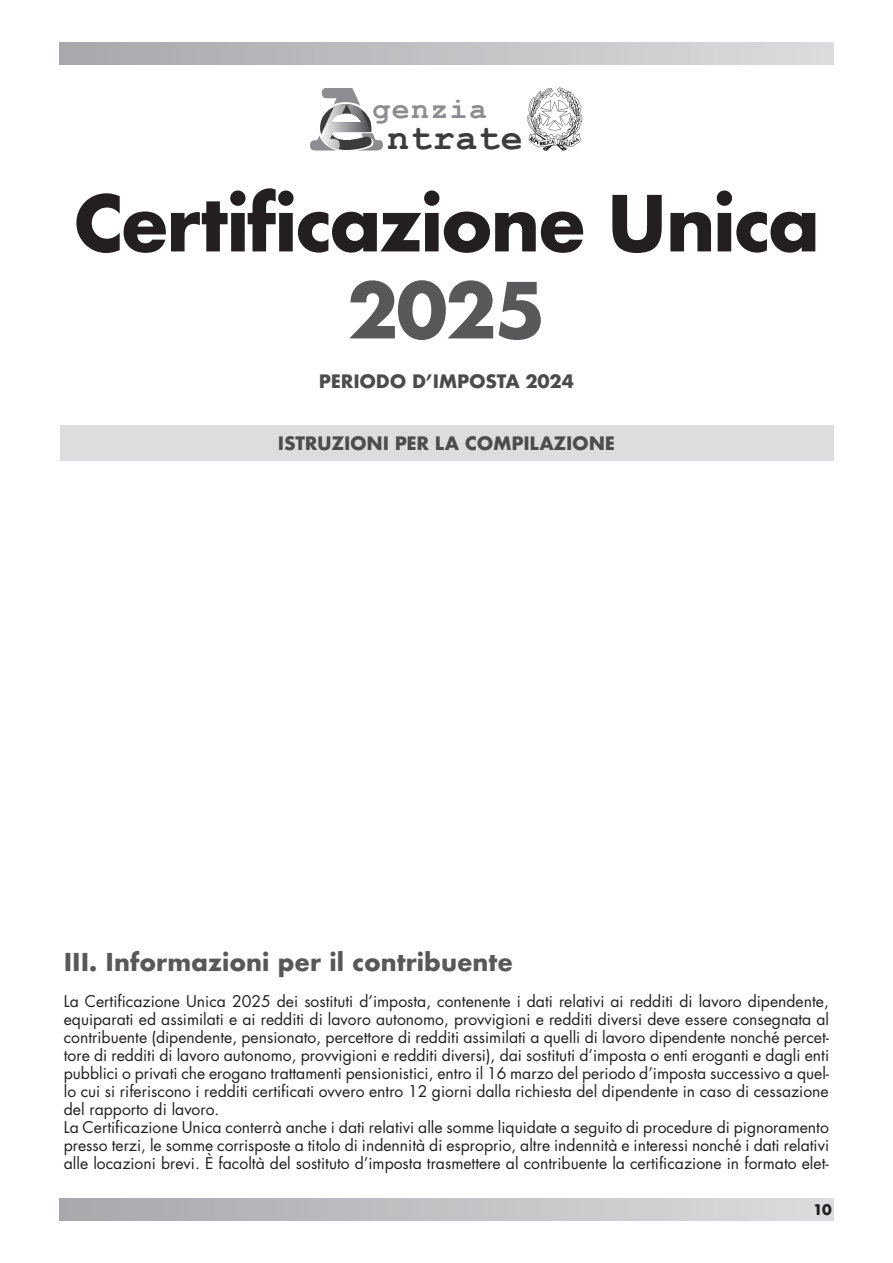
<style>
.page{position:relative;width:893px;height:1263px;background:#fff}
.page>*{position:absolute;margin:0;border:0;box-sizing:border-box;transform-origin:0 0}
.t1{font:700 75px "Futura";letter-spacing:-.035em;color:#231f20}
.t2{font:700 75px "Futura";color:#57585a}
.t3{font:700 36.6px "Courier New";letter-spacing:.02em;color:#3c3c3d}
.t4{font:700 29.85px "Courier New";letter-spacing:.05em;color:#8b8d90}
.t5{font:700 24px "Futura";color:#57585a}
.t6{font:700 18px "Futura";letter-spacing:-.015em;color:#4b4c4d}
.t7{font:15.75px/18px "Futura";color:#231f20}
.t8{font:700 14.25px "Futura";color:#231f20}
</style>
<div class="page">
<div style="left:60px;top:1198px;width:773px;height:22px;background:linear-gradient(to right,#a8a9ad,#dbdcde)"></div>
<div style="left:64px;top:43px;width:769px;height:22px;background:linear-gradient(to right,#a8a9ad,#dbdcde)"></div>
<svg style="left:527px;top:88px;width:55px;height:63px"></svg>
<svg style="left:310px;top:88px;width:73px;height:63px"></svg>
<div style="left:60px;top:425px;width:773px;height:35px;background:#dcdddf"></div>
<h3 class="t4" style="left:372px;top:93px;width:116px">genzia</h3>
<h2 class="t3" style="left:387px;top:118px;width:137px">ntrate</h2>
<h1 class="t1" style="left:73px;top:173px;width:748px">Certificazione Unica</h1>
<h1 class="t2" style="left:347px;top:260px;width:200px">2025</h1>
<p class="t6" style="left:319px;top:369px;width:257px">PERIODO D’IMPOSTA 2024</p>
<p class="t6" style="left:278px;top:431px;width:339px">ISTRUZIONI PER LA COMPILAZIONE</p>
<p class="t5" style="left:64px;top:946px;width:451px">III. Informazioni per il contribuente</p>
<p class="t7" style="left:64px;top:994px;width:767px">La Certificazione Unica 2025 dei sostituti d’imposta, contenente i dati relativi ai redditi di lavoro dipendente, equiparati ed assimilati e ai redditi di lavoro autonomo, provvigioni e redditi diversi deve essere consegnata al contribuente (dipendente, pensionato, percettore di redditi assimilati a quelli di lavoro dipendente nonché percet&shy;tore di redditi di lavoro autonomo, provvigioni e redditi diversi), dai sostituti d’imposta o enti eroganti e dagli enti pubblici o privati che erogano trattamenti pensionistici, entro il 16 marzo del periodo d’imposta successivo a quel&shy;lo cui si riferiscono i redditi certificati ovvero entro 12 giorni dalla richiesta del dipendente in caso di cessazione del rapporto di lavoro.<br>La Certificazione Unica conterrà anche i dati relativi alle somme liquidate a seguito di procedure di pignoramento presso terzi, le somme corrisposte a titolo di indennità di esproprio, altre indennità e interessi nonché i dati relativi alle locazioni brevi. È facoltà del sostituto d’imposta trasmettere al contribuente la certificazione in formato elet-</p>
<p class="t8" style="left:813px;top:1200px;width:20px">10</p>
</div>
